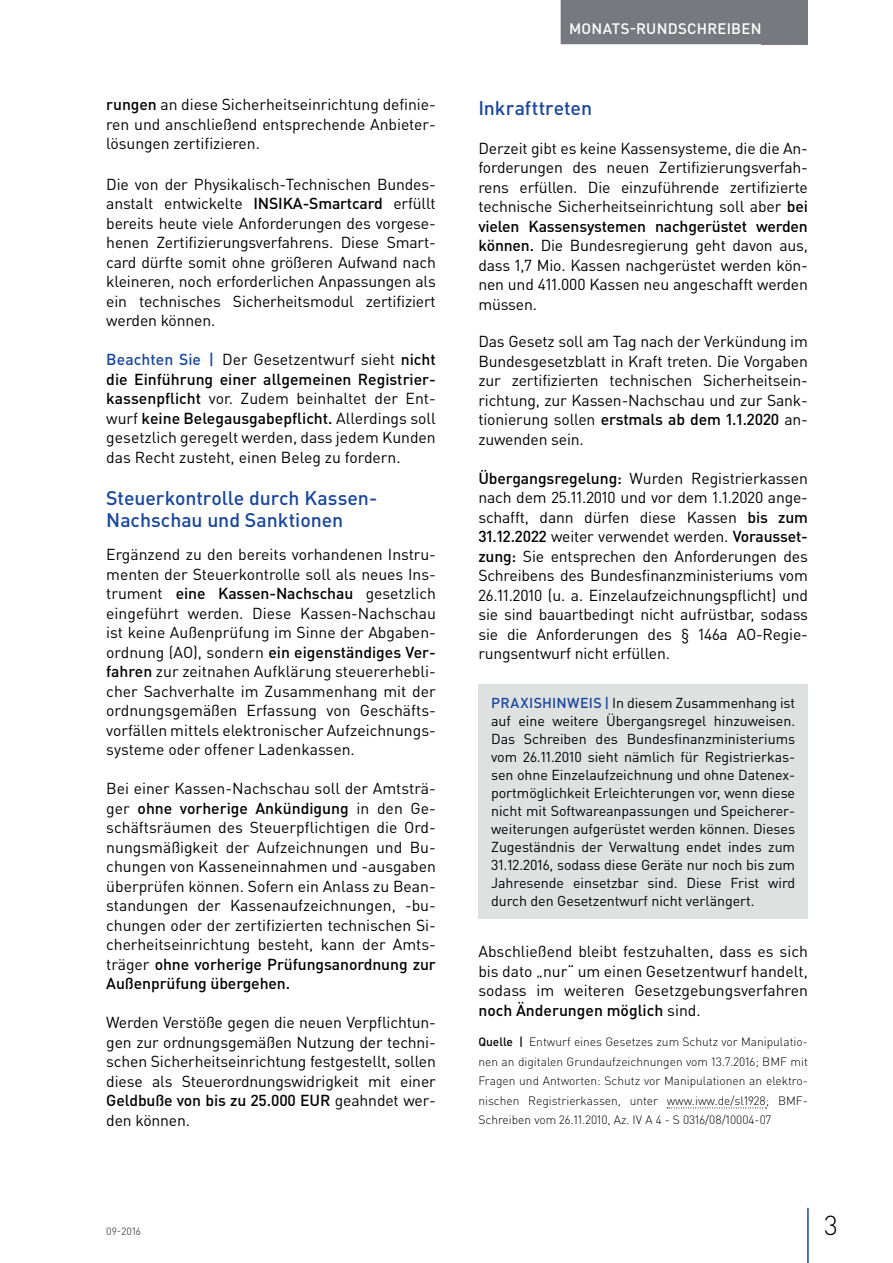
<style>
.page{position:relative;width:893px;height:1263px;background:#fff}
.page>*{position:absolute;margin:0;border:0;box-sizing:border-box;transform-origin:0 0}
.t1{font:300 27px "DIN Pro";color:#000002}
.t2{font:500 19.5px/22.5px "DIN Pro";letter-spacing:-.005em;color:#18469d}
.t3{font:15.75px/19.5px "DIN Pro";letter-spacing:-.01em;color:#000002;text-align:justify}
.t4{font:500 15px "DIN Pro";letter-spacing:.015em;color:#fff}
.t5{font:14.25px/18px "DIN Pro";letter-spacing:-.005em;color:#000002;text-align:justify}
.t6{font:300 12px/19.5px "DIN Pro";color:#000002;text-align:justify}
.t7{font:10.5px "DIN Pro";color:#505457}
.s1{font-weight:500}
.s2{font-weight:500;color:#18469d}
</style>
<div class="page">
<div style="left:762px;top:0;width:46px;height:44px;background:#767a7e"></div>
<hr style="left:807px;top:1208px;width:2px;height:55px;background:#18469d">
<div style="left:561px;top:0;width:209px;height:44px;background:#767a7e"></div>
<svg style="left:667px;top:1107px;width:99px;height:1px"></svg>
<div style="left:478px;top:684px;width:330px;height:234px;background:#dfe1e1"></div>
<p class="t3" style="left:106px;top:94px;width:331px"><span class="s1">rungen</span> an diese Sicherheitseinrichtung definie&shy;ren und anschließend entsprechende Anbieter&shy;lösungen zertifizieren.</p>
<p class="t3" style="left:106px;top:174px;width:331px">Die von der Physikalisch-Technischen Bundes&shy;anstalt entwickelte <span class="s1">INSIKA-Smartcard</span> erfüllt bereits heute viele Anforderungen des vorgese&shy;henen Zertifizierungsverfahrens. Diese Smart&shy;card dürfte somit ohne größeren Aufwand nach kleineren, noch erforderlichen Anpassungen als ein technisches Sicherheitsmodul zertifiziert werden können.</p>
<p class="t3" style="left:106px;top:349px;width:331px"><span class="s2">Beachten Sie |</span> Der Gesetzentwurf sieht <span class="s1">nicht die Einführung einer allgemeinen Registrier&shy;kassenpflicht</span> vor. Zudem beinhaltet der Ent&shy;wurf <span class="s1">keine Belegausgabepflicht.</span> Allerdings soll gesetzlich geregelt werden, dass jedem Kunden das Recht zusteht, einen Beleg zu fordern.</p>
<p class="t2" style="left:106px;top:486px;width:273px">Steuerkontrolle durch Kassen-<br>Nachschau und Sanktionen</p>
<p class="t3" style="left:106px;top:544px;width:331px">Ergänzend zu den bereits vorhandenen Instru&shy;menten der Steuerkontrolle soll als neues Ins&shy;trument <span class="s1">eine Kassen-Nachschau</span> gesetzlich eingeführt werden. Diese Kassen-Nachschau ist keine Außenprüfung im Sinne der Abgaben&shy;ordnung (AO), sondern <span class="s1">ein eigenständiges Ver&shy;fahren</span> zur zeitnahen Aufklärung steuererhebli&shy;cher Sachverhalte im Zusammenhang mit der ordnungsgemäßen Erfassung von Geschäfts&shy;vorfällen mittels elektronischer Aufzeichnungs&shy;systeme oder offener Ladenkassen.</p>
<p class="t3" style="left:106px;top:778px;width:331px">Bei einer Kassen-Nachschau soll der Amtsträ&shy;ger <span class="s1">ohne vorherige Ankündigung</span> in den Ge&shy;schäftsräumen des Steuerpflichtigen die Ord&shy;nungsmäßigkeit der Aufzeichnungen und Bu&shy;chungen von Kasseneinnahmen und -ausgaben überprüfen können. Sofern ein Anlass zu Bean&shy;standungen der Kassenaufzeichnungen, -bu&shy;chungen oder der zertifizierten technischen Si&shy;cherheitseinrichtung besteht, kann der Amts&shy;träger <span class="s1">ohne vorherige Prüfungsanordnung zur Außenprüfung übergehen.</span></p>
<p class="t3" style="left:106px;top:1012px;width:331px">Werden Verstöße gegen die neuen Verpflichtun&shy;gen zur ordnungsgemäßen Nutzung der techni&shy;schen Sicherheitseinrichtung festgestellt, sollen diese als Steuerordnungswidrigkeit mit einer <span class="s1">Geldbuße von bis zu 25.000 EUR</span> geahndet wer&shy;den können.</p>
<p class="t4" style="left:569px;top:18px;width:194px">MONATS-RUNDSCHREIBEN</p>
<p class="t2" style="left:478px;top:96px;width:115px">Inkrafttreten</p>
<p class="t3" style="left:478px;top:138px;width:331px">Derzeit gibt es keine Kassensysteme, die die An&shy;forderungen des neuen Zertifizierungsverfah&shy;rens erfüllen. Die einzuführende zertifizierte technische Sicherheitseinrichtung soll aber <span class="s1">bei vielen Kassensystemen nachgerüstet werden können.</span> Die Bundesregierung geht davon aus, dass 1,7 Mio. Kassen nachgerüstet werden kön&shy;nen und 411.000 Kassen neu angeschafft werden müssen.</p>
<p class="t3" style="left:478px;top:331px;width:331px">Das Gesetz soll am Tag nach der Verkündung im Bundesgesetzblatt in Kraft treten. Die Vorgaben zur zertifizierten technischen Sicherheitsein&shy;richtung, zur Kassen-Nachschau und zur Sank&shy;tionierung sollen <span class="s1">erstmals ab dem 1.1.2020</span> an&shy;zuwenden sein.</p>
<p class="t3" style="left:478px;top:468px;width:331px"><span class="s1">Übergangsregelung:</span> Wurden Registrierkassen nach dem 25.11.2010 und vor dem 1.1.2020 ange&shy;schafft, dann dürfen diese Kassen <span class="s1">bis zum 31.12.2022</span> weiter verwendet werden. <span class="s1">Vorausset&shy;zung:</span> Sie entsprechen den Anforderungen des Schreibens des Bundesfinanzministeriums vom 26.11.2010 (u. a. Einzelaufzeichnungspflicht) und sie sind bauartbedingt nicht aufrüstbar, sodass sie die Anforderungen des § 146a AO-Regie&shy;rungsentwurf nicht erfüllen.</p>
<p class="t5" style="left:491px;top:693px;width:306px"><span class="s2">PRAXISHINWEIS |</span> In diesem Zusammenhang ist auf eine weitere Übergangsregel hinzuweisen.<br>Das Schreiben des Bundesfinanzministeriums vom 26.11.2010 sieht nämlich für Registrierkas&shy;sen ohne Einzelaufzeichnung und ohne Datenex&shy;portmöglichkeit Erleichterungen vor, wenn diese nicht mit Softwareanpassungen und Speicherer&shy;weiterungen aufgerüstet werden können. Dieses Zugeständnis der Verwaltung endet indes zum 31.12.2016, sodass diese Geräte nur noch bis zum Jahresende einsetzbar sind. Diese Frist wird durch den Gesetzentwurf nicht verlängert.</p>
<p class="t3" style="left:478px;top:941px;width:331px">Abschließend bleibt festzuhalten, dass es sich bis dato „nur“ um einen Gesetzentwurf handelt, sodass im weiteren Gesetzgebungsverfahren <span class="s1">noch Änderungen möglich</span> sind.</p>
<p class="t6" style="left:478px;top:1032px;width:331px"><span class="s1">Quelle |</span> Entwurf eines Gesetzes zum Schutz vor Manipulatio&shy;nen an digitalen Grundaufzeichnungen vom 13.7.2016; BMF mit Fragen und Antworten: Schutz vor Manipulationen an elektro&shy;nischen Registrierkassen, unter www.iww.de/sl1928; BMF-Schreiben vom 26.11.2010, Az. IV A 4 - S 0316/08/10004-07</p>
<p class="t7" style="left:106px;top:1224px;width:36px">09-2016</p>
<h1 class="t1" style="left:824px;top:1207px;width:15px">3</h1>
</div>
